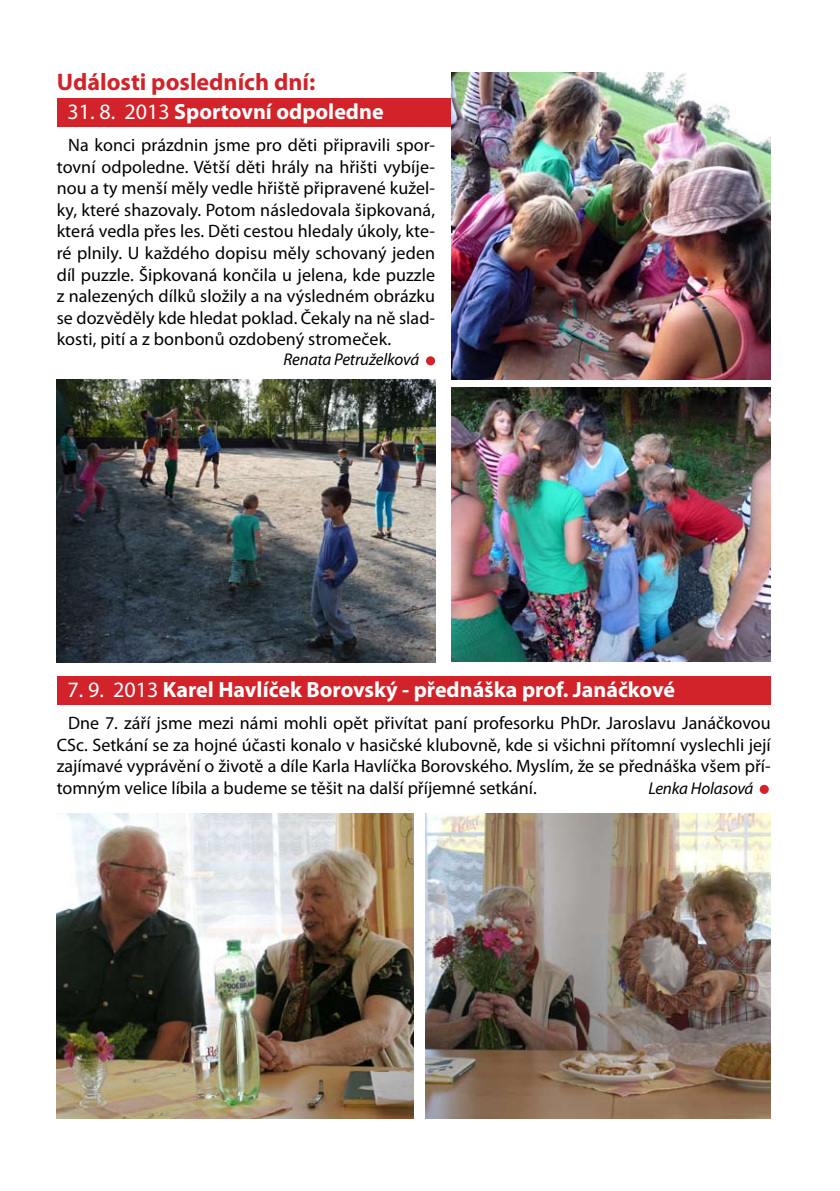
<style>
.page{position:relative;width:840px;height:1191px;background:#fff}
.page>*{position:absolute;margin:0;border:0;box-sizing:border-box;transform-origin:0 0}
.t1{font:700 24px "Myriad Pro";color:#d2232a}
.t2{font:700 22px "Myriad Pro";color:#fff}
.t3{font:18px/21.6px "Myriad Pro";color:#000;text-align:justify}
.t4{font:italic 17px "Myriad Pro";letter-spacing:-.01em;color:#000}
.s1{font-weight:400}
</style>
<div class="page">
<div style="left:426px;top:356px;width:9px;height:9px;background:#d2232a;border-radius:50%"></div>
<div style="left:58px;top:98px;width:712px;height:29px;background:#d2232a"></div>
<img style="left:57px;top:380px;width:378px;height:282px">
<img style="left:451px;top:387px;width:319px;height:274px">
<img style="left:451px;top:72px;width:319px;height:308px">
<div style="left:759px;top:785px;width:9px;height:9px;background:#d2232a;border-radius:50%"></div>
<div style="left:58px;top:676px;width:712px;height:29px;background:#d2232a"></div>
<img style="left:57px;top:814px;width:356px;height:305px">
<img style="left:425px;top:814px;width:345px;height:304px">
<h1 class="t1" style="left:57px;top:66px;width:260px">Události posledních dní:</h1>
<p class="t2" style="left:67px;top:97px;width:317px"><span class="s1">31. 8. 2013</span> Sportovní odpoledne</p>
<p class="t3" style="left:57px;top:134px;width:379px;text-indent:11px">Na konci prázdnin jsme pro děti připravili spor&shy;tovní odpoledne. Větší děti hrály na hřišti vybíje&shy;nou a ty menší měly vedle hřiště připravené kužel&shy;ky, které shazovaly. Potom následovala šipkovaná, která vedla přes les. Děti cestou hledaly úkoly, kte&shy;ré plnily. U každého dopisu měly schovaný jeden díl puzzle. Šipkovaná končila u jelena, kde puzzle z nalezených dílků složily a na výsledném obrázku se dozvěděly kde hledat poklad. Čekaly na ně slad&shy;kosti, pití a z bonbonů ozdobený stromeček.</p>
<p class="t4" style="left:283px;top:349px;width:137px">Renata Petruželková</p>
<p class="t2" style="left:67px;top:675px;width:608px"><span class="s1">7. 9. 2013</span> Karel Havlíček Borovský - přednáška prof. Janáčkové</p>
<p class="t3" style="left:57px;top:712px;width:715px;text-indent:11px">Dne 7. září jsme mezi námi mohli opět přivítat paní profesorku PhDr. Jaroslavu Janáčkovou CSc. Setkání se za hojné účasti konalo v hasičské klubovně, kde si všichni přítomní vyslechli její zajímavé vyprávění o životě a díle Karla Havlíčka Borovského. Myslím, že se přednáška všem pří&shy;tomným velice líbila a budeme se těšit na další příjemné setkání.</p>
<p class="t4" style="left:648px;top:777px;width:106px">Lenka Holasová</p>
</div>
